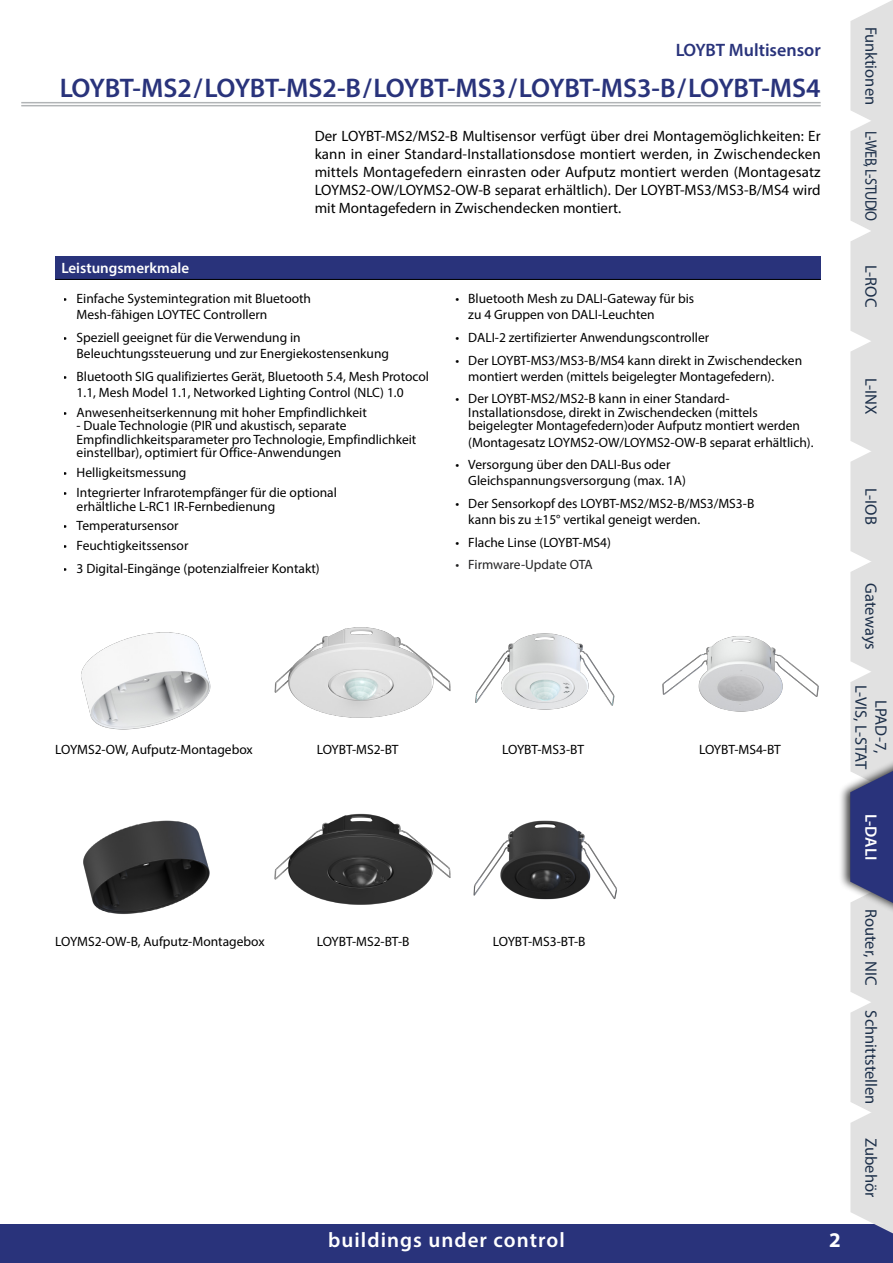
<style>
.page{position:relative;width:893px;height:1263px;background:#fff}
.page>*{position:absolute;margin:0;border:0;box-sizing:border-box;transform-origin:0 0}
.t1{font:600 27px "Myriad Pro";letter-spacing:-.015em;color:#29337b}
.t2{font:600 21px "Myriad Pro";letter-spacing:.05em;color:#fff}
.t3{font:700 21px "Myriad Pro";color:#fff}
.t4{font:600 18px "Myriad Pro";color:#29337b}
.t5{font:16.5px/19.8px "Myriad Pro";color:#1c2f49;text-align:center}
.t6{font:16.5px "Myriad Pro";letter-spacing:-.05em;color:#1c2f49;scale:.87 1}
.t7{font:600 16.5px "Myriad Pro";color:#fff}
.LOYTEC_Base__LANGUAGE_Settings_here{font:15px/18px "Myriad Pro";color:#000;text-align:justify}
.Table_Headline{font:600 15px "Myriad Pro";color:#fff}
.t8{font:13.5px/16.2px "Myriad Pro";color:#000}
.t9{font:13.5px "Myriad Pro";letter-spacing:-.005em;color:#222223}
</style>
<div class="page">
<div style="left:0;top:1225px;width:893px;height:38px;background:#29337b"></div>
<hr style="left:21px;top:102px;width:800px;height:1px;background:#b1b4b6">
<hr style="left:21px;top:105px;width:800px;height:1px;background:#b1b4b6">
<div style="left:838px;top:743px;width:55px;height:188px;background:#000;opacity:.75"></div>
<svg style="left:850px;top:0;width:43px;height:1234px;background:#cfd0d7"></svg>
<div style="left:55px;top:256px;width:766px;height:23px;background:#29337b"></div>
<hr style="left:55px;top:279px;width:766px;height:1px;background:#000">
<img style="left:274px;top:627px;width:177px;height:91px">
<img style="left:662px;top:589px;width:201px;height:157px">
<img style="left:475px;top:633px;width:140px;height:77px">
<img style="left:81px;top:632px;width:130px;height:98px">
<img style="left:83px;top:820px;width:127px;height:94px">
<img style="left:274px;top:813px;width:177px;height:92px">
<img style="left:473px;top:820px;width:144px;height:80px">
<div style="left:801px;top:1225px;width:51px;height:34px;background:#29337b"></div>
<h3 class="t4" style="left:675px;top:39px;width:147px">LOYBT Multisensor</h3>
<h1 class="t1" style="left:59px;top:71px;width:763px">LOYBT-MS2/LOYBT-MS2-B/LOYBT-MS3/LOYBT-MS3-B/LOYBT-MS4</h1>
<p class="Table_Headline" style="left:61px;top:258px;width:129px">Leistungsmerkmale</p>
<p class="LOYTEC_Base__LANGUAGE_Settings_here" style="left:315px;top:127px;width:508px">Der LOYBT-MS2/MS2-B Multisensor verfügt über drei Montagemöglichkeiten: Er kann in einer Standard-Installationsdose montiert werden, in Zwischendecken mittels Montagefedern einrasten oder Aufputz montiert werden (Montagesatz LOYMS2-OW/LOYMS2-OW-B separat erhältlich). Der LOYBT-MS3/MS3-B/MS4 wird mit Montagefedern in Zwischendecken montiert.</p>
<p class="t8" style="left:77px;top:290px;width:236px;text-indent:-13px">• Einfache Systemintegration mit Bluetooth<br>Mesh-fähigen LOYTEC Controllern</p>
<p class="t8" style="left:77px;top:329px;width:314px;text-indent:-13px">• Speziell geeignet für die Verwendung in<br>Beleuchtungssteuerung und zur Energiekostensenkung</p>
<p class="t8" style="left:77px;top:368px;width:354px;text-indent:-13px">• Bluetooth SIG qualifiziertes Gerät, Bluetooth 5.4, Mesh Protocol<br>1.1, Mesh Model 1.1, Networked Lighting Control (NLC) 1.0</p>
<p class="t8" style="left:64px;top:404px;width:304px">• Anwesenheitserkennung mit hoher Empfindlichkeit</p>
<p class="t8" style="left:77px;top:419px;width:341px;line-height:13.5px">- Duale Technologie (PIR und akustisch, separate<br>Empfindlichkeitsparameter pro Technologie, Empfindlichkeit einstellbar), optimiert für Office-Anwendungen</p>
<p class="t8" style="left:64px;top:464px;width:124px">• Helligkeitsmessung</p>
<p class="t8" style="left:77px;top:486px;width:262px;line-height:13.5px;text-indent:-13px">• Integrierter Infrarotempfänger für die optional erhältliche L-RC1 IR-Fernbedienung</p>
<p class="t8" style="left:64px;top:518px;width:116px">• Temperatursensor</p>
<p class="t8" style="left:64px;top:537px;width:126px">• Feuchtigkeitssensor</p>
<p class="t8" style="left:64px;top:560px;width:257px">• 3 Digital-Eingänge (potenzialfreier Kontakt)</p>
<p class="t8" style="left:468px;top:290px;width:227px;text-indent:-13px">• Bluetooth Mesh zu DALI-Gateway für bis zu 4 Gruppen von DALI-Leuchten</p>
<p class="t8" style="left:456px;top:329px;width:255px">• DALI-2 zertifizierter Anwendungscontroller</p>
<p class="t8" style="left:468px;top:352px;width:335px;text-indent:-13px">• Der LOYBT-MS3/MS3-B/MS4 kann direkt in Zwischendecken montiert werden (mittels beigelegter Montagefedern).</p>
<p class="t8" style="left:468px;top:392px;width:333px;line-height:13.5px;text-indent:-13px">• Der LOYBT‑MS2/MS2-B kann in einer Standard-<br>Installationsdose, direkt in Zwischendecken (mittels beigelegter Montagefedern)oder Aufputz montiert werden</p>
<p class="t8" style="left:468px;top:434px;width:347px">(Montagesatz LOYMS2-OW/LOYMS2-OW-B separat erhältlich).</p>
<p class="t8" style="left:468px;top:456px;width:219px;text-indent:-13px">• Versorgung über den DALI-Bus oder<br>Gleichspannungsversorgung (max. 1A)</p>
<p class="t8" style="left:468px;top:495px;width:288px;text-indent:-13px">• Der Sensorkopf des LOYBT-MS2/MS2-B/MS3/MS3-B kann bis zu ±15° vertikal geneigt werden.</p>
<p class="t8" style="left:456px;top:534px;width:157px">• Flache Linse (LOYBT-MS4)</p>
<p class="t9" style="left:456px;top:556px;width:139px">• Firmware-Update OTA</p>
<p class="t8" style="left:55px;top:741px;width:199px">LOYMS2-OW, Aufputz-Montagebox</p>
<p class="t8" style="left:317px;top:741px;width:83px">LOYBT-MS2-BT</p>
<p class="t8" style="left:502px;top:741px;width:83px">LOYBT-MS3-BT</p>
<p class="t8" style="left:699px;top:741px;width:83px">LOYBT-MS4-BT</p>
<p class="t8" style="left:55px;top:933px;width:211px">LOYMS2-OW-B, Aufputz-Montagebox</p>
<p class="t8" style="left:317px;top:933px;width:94px">LOYBT-MS2-BT-B</p>
<p class="t8" style="left:493px;top:933px;width:94px">LOYBT-MS3-BT-B</p>
<p class="t5" style="left:881px;top:27px;width:80px;rotate:90deg">Funktionen</p>
<p class="t6" style="left:881px;top:131px;width:105px;rotate:90deg">L‑WEB, L-STUDIO</p>
<p class="t5" style="left:881px;top:265px;width:44px;rotate:90deg">L‑ROC</p>
<p class="t5" style="left:881px;top:378px;width:38px;rotate:90deg">L‑INX</p>
<p class="t5" style="left:881px;top:488px;width:38px;rotate:90deg">L‑IOB</p>
<p class="t5" style="left:881px;top:583px;width:68px;rotate:90deg">Gateways</p>
<p class="t5" style="left:891px;top:684px;width:86px;rotate:90deg">LPAD-7,<br>L-VIS, L-STAT</p>
<p class="t7" style="left:882px;top:813px;width:48px;rotate:90deg">L‑DALI</p>
<p class="t5" style="left:881px;top:909px;width:78px;rotate:90deg">Router, NIC</p>
<p class="t5" style="left:881px;top:1010px;width:96px;rotate:90deg">Schnittstellen</p>
<p class="t5" style="left:881px;top:1138px;width:61px;rotate:90deg">Zubehör</p>
<h2 class="t2" style="left:328px;top:1227px;width:238px">buildings under control</h2>
<h2 class="t3" style="left:812px;top:1227px;width:36px">179</h2>
<p class="t3" style="left:829px;top:1226px;width:13px">2</p>
</div>
